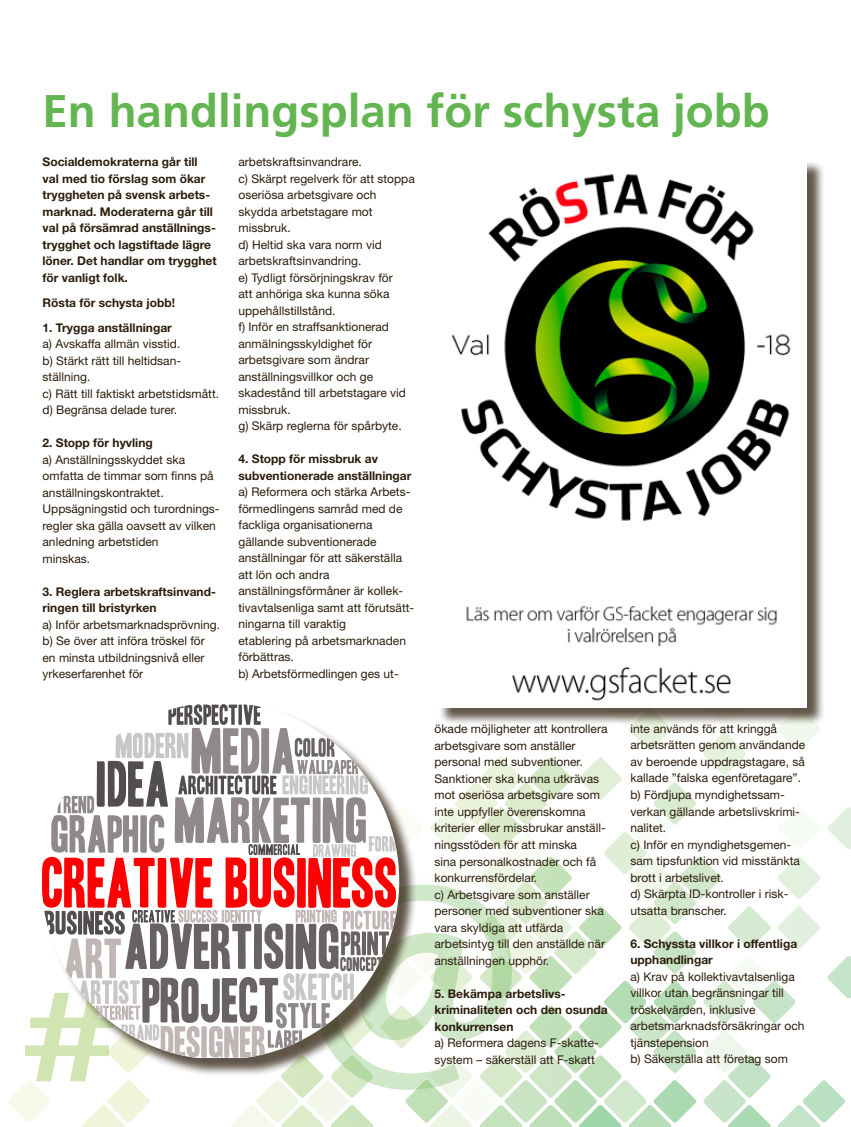
<style>
.page{position:relative;width:851px;height:1127px;background:#fff}
.page>*{position:absolute;margin:0;border:0;box-sizing:border-box;transform-origin:0 0}
.t1{font:600 136.05px "Myriad Pro";color:#98c551;scale:1.44 1}
.t2{font:700 45.75px "Frutiger LT Std";color:#62b550}
.t3{font:12px/16.5px "Helvetica Neue LT Std";color:#2c1d0c}
.t4{font:700 12px/16.5px "Helvetica Neue LT Std";color:#2c1d0c}
</style>
<div class="page">
<div style="left:438px;top:160px;width:387px;height:566px;background:#2c1d0c;opacity:.75"></div>
<img style="left:438px;top:160px;width:368px;height:448px">
<svg style="left:8px;top:608px;width:842px;height:519px"></svg>
<h2 class="t2" style="left:43px;top:84px;width:728px">En handlingsplan för schysta jobb</h2>
<p class="t4" style="left:43px;top:154px;width:176px">Socialdemokraterna går till val med tio förslag som ökar tryggheten på svensk arbets&shy;marknad. Moderaterna går till val på försämrad anställnings&shy;trygghet och lagstiftade lägre löner. Det handlar om trygghet för vanligt folk.</p>
<p class="t4" style="left:43px;top:294px;width:134px">Rösta för schysta jobb!</p>
<p class="t4" style="left:43px;top:319px;width:131px">1. Trygga anställningar</p>
<p class="t3" style="left:43px;top:336px;width:178px">a) Avskaffa allmän visstid.<br>b) Stärkt rätt till heltidsan&shy;ställning.<br>c) Rätt till faktiskt arbetstidsmått. d) Begränsa delade turer.</p>
<p class="t4" style="left:43px;top:435px;width:112px">2. Stopp för hyvling</p>
<p class="t3" style="left:43px;top:451px;width:178px">a) Anställningsskyddet ska omfatta de timmar som finns på anställningskontraktet.<br>Uppsägningstid och turordnings&shy;regler ska gälla oavsett av vilken anledning arbetstiden<br>minskas.</p>
<p class="t4" style="left:43px;top:583px;width:175px">3. Reglera arbetskraftsinvand&shy;ringen till bristyrken</p>
<p class="t3" style="left:43px;top:616px;width:179px">a) Inför arbetsmarknadsprövning. b) Se över att införa tröskel för en minsta utbildningsnivå eller yrkeserfarenhet för</p>
<p class="t3" style="left:238px;top:154px;width:178px">arbetskraftsinvandrare.<br>c) Skärpt regelverk för att stoppa oseriösa arbetsgivare och skydda arbetstagare mot missbruk.<br>d) Heltid ska vara norm vid arbetskraftsinvandring.<br>e) Tydligt försörjningskrav för<br>att anhöriga ska kunna söka uppehållstillstånd.<br>f) Inför en straffsanktionerad anmälningsskyldighet för arbetsgivare som ändrar anställningsvillkor och ge skadestånd till arbetstagare vid missbruk.<br>g) Skärp reglerna för spårbyte.</p>
<p class="t4" style="left:238px;top:451px;width:174px">4. Stopp för missbruk av subventionerade anställningar</p>
<p class="t3" style="left:238px;top:484px;width:177px">a) Reformera och stärka Arbets&shy;förmedlingens samråd med de fackliga organisationerna gällande subventionerade anställningar för att säkerställa att lön och andra anställningsförmåner är kollek&shy;tivavtalsenliga samt att förutsätt&shy;ningarna till varaktig<br>etablering på arbetsmarknaden förbättras.<br>b) Arbetsförmedlingen ges ut-</p>
<h1 class="t1" style="left:18px;top:949px;width:73px">#</h1>
<p class="t3" style="left:434px;top:721px;width:174px">ökade möjligheter att kontrollera arbetsgivare som anställer personal med subventioner.<br>Sanktioner ska kunna utkrävas mot oseriösa arbetsgivare som inte uppfyller överenskomna kriterier eller missbrukar anställ&shy;ningsstöden för att minska<br>sina personalkostnader och få konkurrensfördelar.<br>c) Arbetsgivare som anställer personer med subventioner ska vara skyldiga att utfärda arbetsintyg till den anställde när anställningen upphör.</p>
<p class="t4" style="left:434px;top:985px;width:175px">5. Bekämpa arbetslivs&shy;kriminaliteten och den osunda konkurrensen</p>
<p class="t3" style="left:434px;top:1034px;width:166px">a) Reformera dagens F-skatte&shy;system – säkerställ att F-skatt</p>
<p class="t3" style="left:630px;top:720px;width:176px">inte används för att kringgå arbetsrätten genom användande av beroende uppdragstagare, så kallade ”falska egenföretagare”. b) Fördjupa myndighetssam&shy;verkan gällande arbetslivskrimi&shy;nalitet.<br>c) Inför en myndighetsgemen&shy;sam tipsfunktion vid misstänkta brott i arbetslivet.<br>d) Skärpta ID-kontroller i risk&shy;utsatta branscher.</p>
<p class="t4" style="left:630px;top:935px;width:168px">6. Schyssta villkor i offentliga upphandlingar</p>
<p class="t3" style="left:630px;top:968px;width:176px">a) Krav på kollektivavtalsenliga villkor utan begränsningar till tröskelvärden, inklusive arbetsmarknadsförsäkringar och tjänstepension<br>b) Säkerställa att företag som</p>
</div>
